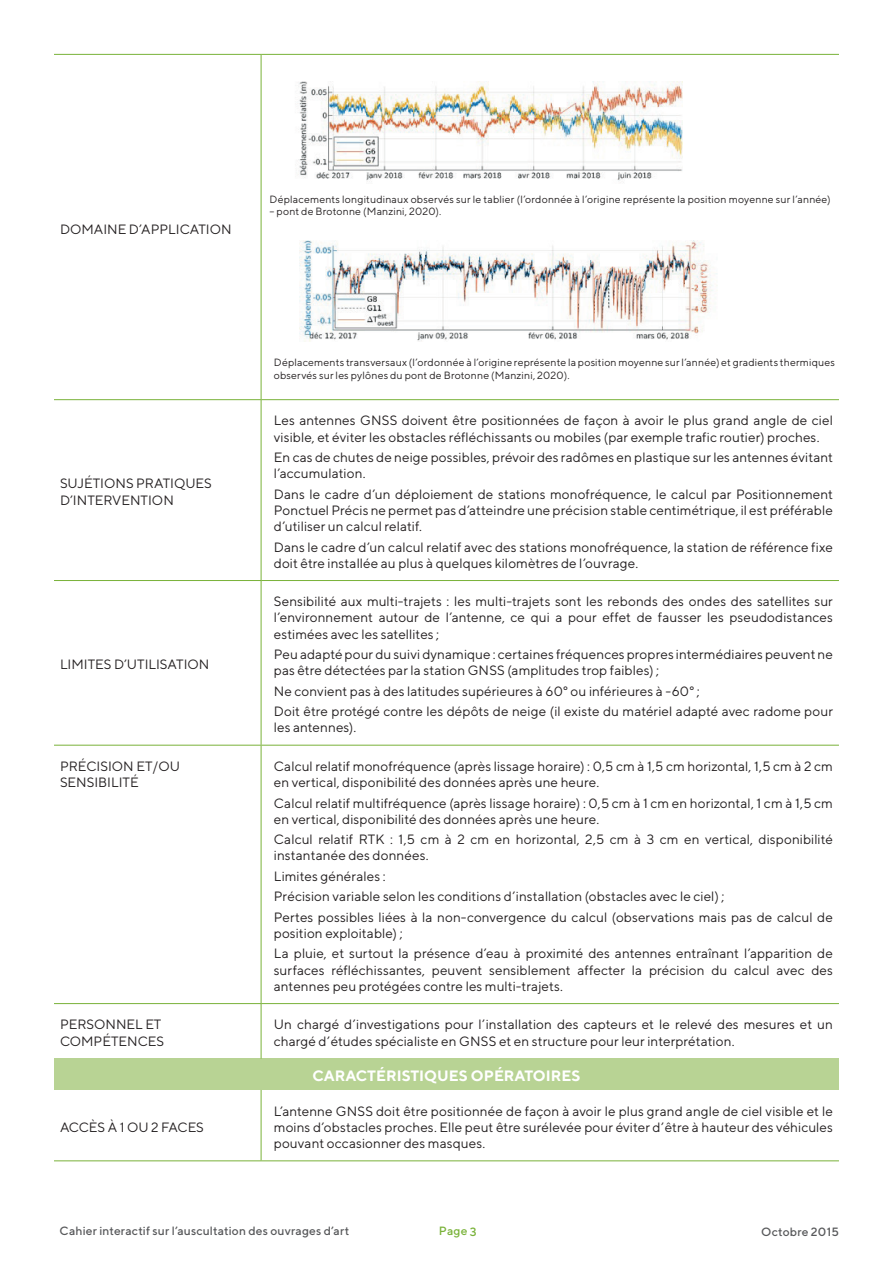
<style>
.page{position:relative;width:893px;height:1263px;background:#fff}
.page>*{position:absolute;margin:0;border:0;box-sizing:border-box;transform-origin:0 0}
.t1{font:700 15px "TT Norms";color:#fff}
.t2{font:13.5px/16.2px "TT Norms";letter-spacing:.005em;color:#231f20}
.t3{font:500 12px "TT Norms";letter-spacing:.015em;color:#57585a}
.t4{font:500 12px "TT Norms";color:#79b239}
.t5{font:10.5px/12.6px "TT Norms";letter-spacing:.015em;color:#231f20}
</style>
<div class="page">
<div style="left:54px;top:1058px;width:785px;height:32px;background:#b8d394"></div>
<hr style="left:54px;top:54px;width:207px;height:1px;background:#79b239">
<hr style="left:261px;top:54px;width:578px;height:1px;background:#79b239">
<hr style="left:261px;top:55px;width:1px;height:344px;background:#79b239">
<hr style="left:54px;top:399px;width:207px;height:1px;background:#79b239">
<hr style="left:261px;top:399px;width:578px;height:1px;background:#79b239">
<hr style="left:261px;top:400px;width:1px;height:180px;background:#79b239">
<hr style="left:54px;top:580px;width:207px;height:1px;background:#79b239">
<hr style="left:261px;top:580px;width:578px;height:1px;background:#79b239">
<hr style="left:261px;top:581px;width:1px;height:164px;background:#79b239">
<hr style="left:54px;top:745px;width:207px;height:1px;background:#79b239">
<hr style="left:261px;top:745px;width:578px;height:1px;background:#79b239">
<hr style="left:261px;top:745px;width:1px;height:258px;background:#79b239">
<hr style="left:54px;top:1003px;width:207px;height:1px;background:#79b239">
<hr style="left:261px;top:1003px;width:578px;height:1px;background:#79b239">
<hr style="left:261px;top:1004px;width:1px;height:54px;background:#79b239">
<hr style="left:261px;top:1090px;width:1px;height:70px;background:#79b239">
<hr style="left:54px;top:1160px;width:207px;height:1px;background:#79b239">
<hr style="left:261px;top:1160px;width:578px;height:1px;background:#79b239">
<img style="left:298px;top:81px;width:385px;height:100px">
<img style="left:299px;top:240px;width:418px;height:102px">
<p class="t2" style="left:60px;top:220px;width:173px">DOMAINE D’APPLICATION</p>
<p class="t5" style="left:270px;top:192px;width:563px">Déplacements longitudinaux observés sur le tablier (l’ordonnée à l’origine représente la position moyenne sur l’année)</p>
<p class="t5" style="left:270px;top:205px;width:173px">– pont de Brotonne (Manzini, 2020).</p>
<p class="t2" style="left:60px;top:475px;width:153px">SUJÉTIONS PRATIQUES<br>D’INTERVENTION</p>
<p class="t2" style="left:60px;top:656px;width:151px">LIMITES D’UTILISATION</p>
<p class="t5" style="left:274px;top:356px;width:563px">Déplacements transversaux (l’ordonnée à l’origine représente la position moyenne sur l’année) et gradients thermiques observés sur les pylônes du pont de Brotonne (Manzini, 2020).</p>
<p class="t2" style="left:274px;top:412px;width:561px">Les antennes GNSS doivent être positionnées de façon à avoir le plus grand angle de ciel visible, et éviter les obstacles réfléchissants ou mobiles (par exemple trafic routier) proches.</p>
<p class="t2" style="left:274px;top:449px;width:561px">En cas de chutes de neige possibles, prévoir des radômes en plastique sur les antennes évitant l’accumulation.</p>
<p class="t2" style="left:274px;top:486px;width:561px;text-align:justify">Dans le cadre d’un déploiement de stations monofréquence, le calcul par Positionnement Ponctuel Précis ne permet pas d’atteindre une précision stable centimétrique, il est préférable d’utiliser un calcul relatif.</p>
<p class="t2" style="left:274px;top:538px;width:561px">Dans le cadre d’un calcul relatif avec des stations monofréquence, la station de référence fixe doit être installée au plus à quelques kilomètres de l’ouvrage.</p>
<p class="t2" style="left:274px;top:593px;width:561px;text-align:justify">Sensibilité aux multi-trajets : les multi-trajets sont les rebonds des ondes des satellites sur l’environnement autour de l’antenne, ce qui a pour effet de fausser les pseudodistances estimées avec les satellites ;</p>
<p class="t2" style="left:274px;top:646px;width:561px">Peu adapté pour du suivi dynamique : certaines fréquences propres intermédiaires peuvent ne pas être détectées par la station GNSS (amplitudes trop faibles) ;</p>
<p class="t2" style="left:274px;top:680px;width:561px;line-height:20.4px">Ne convient pas à des latitudes supérieures à 60° ou inférieures à -60° ;<br>Doit être protégé contre les dépôts de neige (il existe du matériel adapté avec radome pour</p>
<p class="t2" style="left:274px;top:719px;width:84px">les antennes).</p>
<p class="t2" style="left:60px;top:758px;width:122px">PRÉCISION ET/OU<br>SENSIBILITÉ</p>
<p class="t2" style="left:274px;top:758px;width:561px">Calcul relatif monofréquence (après lissage horaire) : 0,5 cm à 1,5 cm horizontal, 1,5 cm à 2 cm en vertical, disponibilité des données après une heure.</p>
<p class="t2" style="left:274px;top:794px;width:561px">Calcul relatif multifréquence (après lissage horaire) : 0,5 cm à 1 cm en horizontal, 1 cm à 1,5 cm en vertical, disponibilité des données après une heure.</p>
<p class="t2" style="left:274px;top:831px;width:561px">Calcul relatif RTK : 1,5 cm à 2 cm en horizontal, 2,5 cm à 3 cm en vertical, disponibilité instantanée des données.</p>
<p class="t2" style="left:274px;top:866px;width:561px;line-height:20.4px">Limites générales :<br>Précision variable selon les conditions d’installation (obstacles avec le ciel) ;<br>Pertes possibles liées à la non-convergence du calcul (observations mais pas de calcul de</p>
<p class="t2" style="left:274px;top:923px;width:561px;line-height:20.4px">position exploitable) ;<br>La pluie, et surtout la présence d’eau à proximité des antennes entraînant l’apparition de</p>
<p class="t2" style="left:274px;top:961px;width:561px">surfaces réfléchissantes, peuvent sensiblement affecter la précision du calcul avec des antennes peu protégées contre les multi-trajets.</p>
<p class="t2" style="left:60px;top:1016px;width:106px">PERSONNEL ET<br>COMPÉTENCES</p>
<p class="t2" style="left:274px;top:1016px;width:561px">Un chargé d’investigations pour l’installation des capteurs et le relevé des mesures et un chargé d’études spécialiste en GNSS et en structure pour leur interprétation.</p>
<p class="t1" style="left:313px;top:1067px;width:269px">CARACTÉRISTIQUES OPÉRATOIRES</p>
<p class="t2" style="left:60px;top:1119px;width:145px">ACCÈS À 1 OU 2 FACES</p>
<p class="t2" style="left:274px;top:1102px;width:561px;text-align:justify">L’antenne GNSS doit être positionnée de façon à avoir le plus grand angle de ciel visible et le moins d’obstacles proches. Elle peut être surélevée pour éviter d’être à hauteur des véhicules pouvant occasionner des masques.</p>
<p class="t3" style="left:60px;top:1223px;width:291px">Cahier interactif sur l’auscultation des ouvrages d’art</p>
<p class="t4" style="left:439px;top:1224px;width:39px">Page 3</p>
<p class="t3" style="left:761px;top:1224px;width:79px">Octobre 2015</p>
</div>
